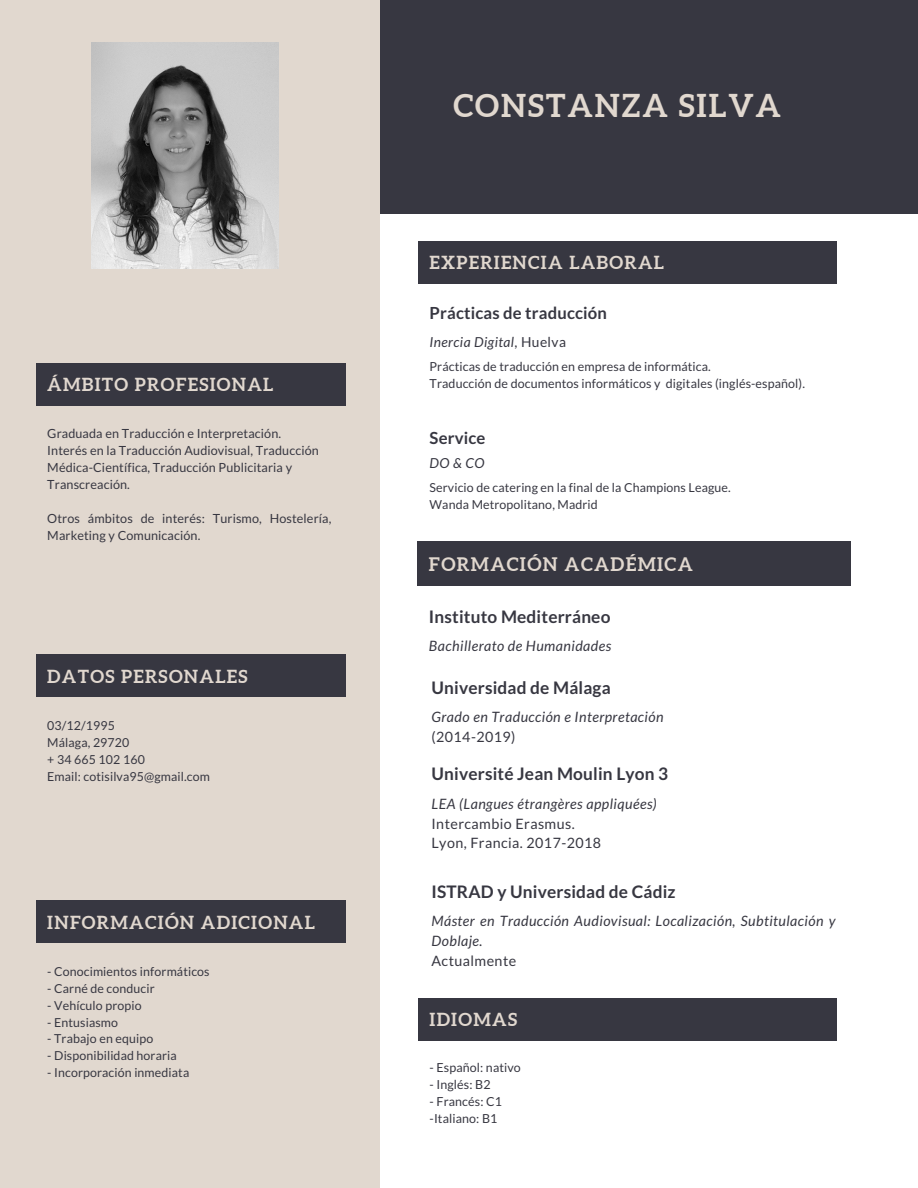
<style>
.page{position:relative;width:918px;height:1188px;background:#fff}
.page>*{position:absolute;margin:0;border:0;box-sizing:border-box;transform-origin:0 0}
.t1{font:700 31.5px "Aleo";letter-spacing:.06em;color:#e1d8cf}
.t2{font:700 18.6px "Aleo";letter-spacing:.07em;color:#e1d8cf}
.t3{font:700 18px "Aleo";letter-spacing:.07em;color:#e1d8cf}
.t4{font:700 17.25px "Lato";letter-spacing:.01em;color:#373741}
.t5{font:700 16.65px "Lato";letter-spacing:.01em;color:#373741}
.t6{font:italic 14.25px/19.8px "Lato";letter-spacing:.03em;color:#373741}
.t7{font:14.25px/19.8px "Lato";letter-spacing:.03em;color:#373741}
.t8{font:italic 13.8px "Lato";letter-spacing:.03em;color:#373741}
.t9{font:12.6px/16.8px "Lato";letter-spacing:.01em;color:#373741}
.t10{font:12.45px/16.8px "Lato";letter-spacing:.01em;color:#373741}
.t11{font:12.3px/16.8px "Lato";letter-spacing:.01em;color:#373741}
.s1{font-style:normal}
</style>
<div class="page">
<div style="left:380px;top:0;width:538px;height:214px;background:#373741"></div>
<div style="left:0;top:0;width:380px;height:1188px;background:#e1d8cf"></div>
<div style="left:419px;top:241px;width:418px;height:43px;background:#373741"></div>
<div style="left:419px;top:998px;width:418px;height:43px;background:#373741"></div>
<div style="left:36px;top:363px;width:310px;height:43px;background:#373741"></div>
<div style="left:36px;top:900px;width:310px;height:43px;background:#373741"></div>
<div style="left:36px;top:655px;width:310px;height:42px;background:#373741"></div>
<div style="left:418px;top:542px;width:433px;height:44px;background:#373741"></div>
<img style="left:92px;top:43px;width:187px;height:226px">
<h3 class="t3" style="left:47px;top:374px;width:228px">ÁMBITO PROFESIONAL</h3>
<p class="t9" style="left:47px;top:425px;width:273px">Graduada en Traducción e Interpretación.<br>Interés en la Traducción Audiovisual, Traducción Médica-Científica, Traducción Publicitaria y Transcreación.</p>
<p class="t9" style="left:47px;top:510px;width:286px">Otros ámbitos de interés: Turismo, Hostelería,<br>Marketing y Comunicación.</p>
<h3 class="t3" style="left:47px;top:666px;width:202px">DATOS PERSONALES</h3>
<p class="t11" style="left:47px;top:717px;width:164px">03/12/1995<br>Málaga, 29720<br>+ 34 665 102 160<br>Email: cotisilva95@gmail.com</p>
<h3 class="t3" style="left:47px;top:912px;width:269px">INFORMACIÓN ADICIONAL</h3>
<p class="t11" style="left:47px;top:963px;width:164px">- Conocimientos informáticos</p>
<p class="t11" style="left:47px;top:980px;width:109px">- Carné de conducir</p>
<p class="t11" style="left:47px;top:997px;width:96px">- Vehículo propio</p>
<p class="t11" style="left:47px;top:1013px;width:72px">- Entusiasmo</p>
<p class="t11" style="left:47px;top:1030px;width:107px">- Trabajo en equipo</p>
<p class="t11" style="left:47px;top:1047px;width:131px">- Disponibilidad horaria</p>
<p class="t11" style="left:47px;top:1064px;width:143px">- Incorporación inmediata</p>
<h1 class="t1" style="left:453px;top:88px;width:329px">CONSTANZA SILVA</h1>
<h3 class="t3" style="left:430px;top:252px;width:236px">EXPERIENCIA LABORAL</h3>
<h3 class="t5" style="left:430px;top:303px;width:179px">Prácticas de traducción</h3>
<p class="t8" style="left:430px;top:333px;width:138px">Inercia Digital, <span class="s1">Huelva</span></p>
<p class="t10" style="left:430px;top:358px;width:377px">Prácticas de traducción en empresa de informática.<br>Traducción de documentos informáticos y digitales (inglés-español).</p>
<h3 class="t5" style="left:430px;top:427px;width:57px">Service</h3>
<p class="t8" style="left:430px;top:454px;width:56px">DO &amp; CO</p>
<p class="t11" style="left:430px;top:479px;width:303px">Servicio de catering en la final de la Champions League.<br>Wanda Metropolitano, Madrid</p>
<h2 class="t2" style="left:429px;top:554px;width:265px">FORMACIÓN ACADÉMICA</h2>
<h3 class="t4" style="left:429px;top:606px;width:183px">Instituto Mediterráneo</h3>
<p class="t6" style="left:429px;top:636px;width:184px">Bachillerato de Humanidades</p>
<h3 class="t4" style="left:432px;top:677px;width:181px">Universidad de Málaga</h3>
<p class="t6" style="left:432px;top:707px;width:234px">Grado en Traducción e Interpretación</p>
<p class="t7" style="left:432px;top:727px;width:86px">(2014-2019)</p>
<h3 class="t4" style="left:432px;top:763px;width:238px">Université Jean Moulin Lyon 3</h3>
<p class="t6" style="left:432px;top:793px;width:227px">LEA (Langues étrangères appliquées)</p>
<p class="t7" style="left:432px;top:813px;width:171px">Intercambio Erasmus.<br>Lyon, Francia. 2017-2018</p>
<h3 class="t4" style="left:432px;top:881px;width:246px">ISTRAD y Universidad de Cádiz</h3>
<p class="t6" style="left:432px;top:911px;width:406px">Máster en Traducción Audiovisual: Localización, Subtitulación y<br>Doblaje.</p>
<p class="t7" style="left:432px;top:950px;width:86px">Actualmente</p>
<h3 class="t3" style="left:430px;top:1010px;width:89px">IDIOMAS</h3>
<p class="t10" style="left:430px;top:1059px;width:93px">- Español: nativo</p>
<p class="t10" style="left:430px;top:1076px;width:63px">- Inglés: B2</p>
<p class="t10" style="left:430px;top:1093px;width:74px">- Francés: C1 -Italiano: B1</p>
</div>
